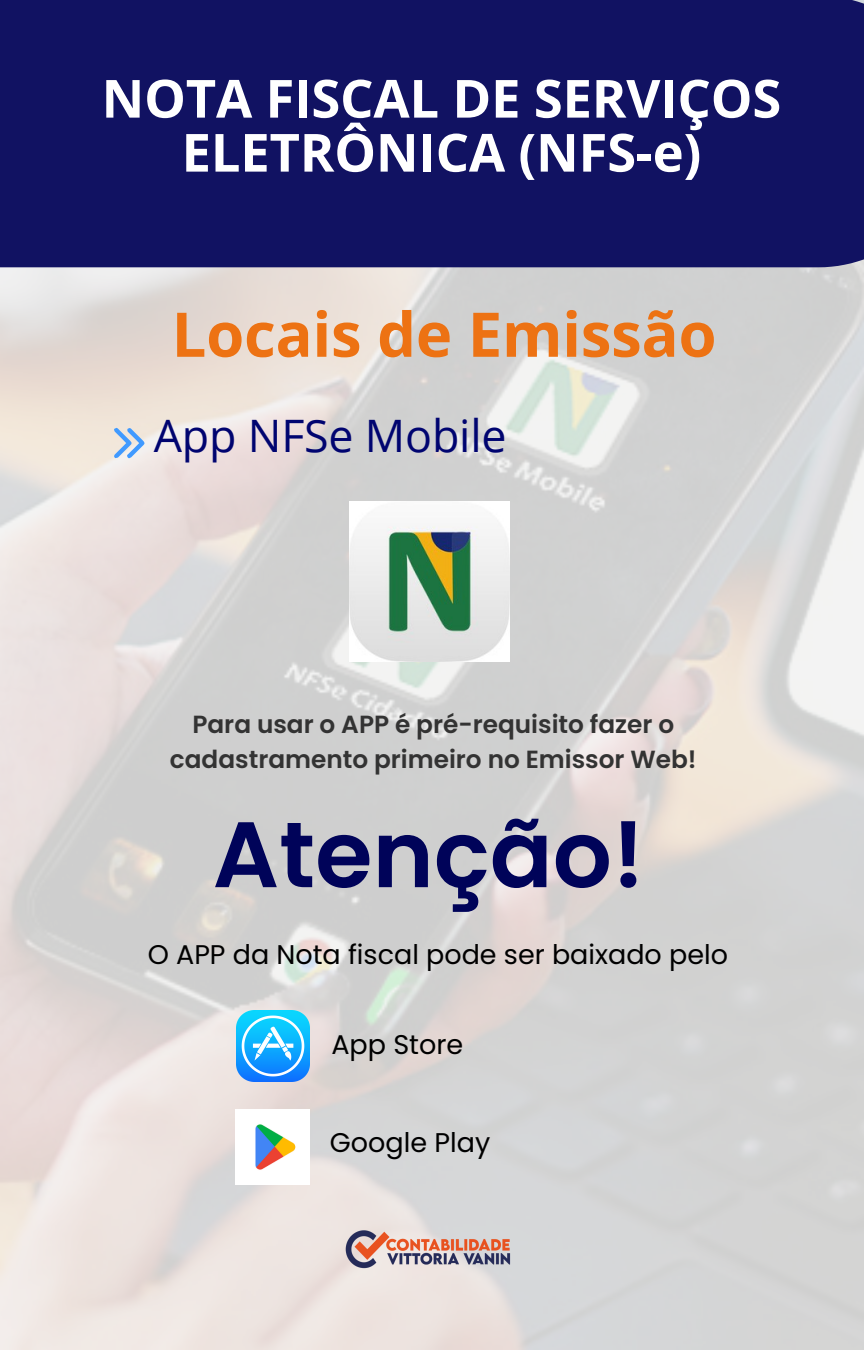
<style>
.page{position:relative;width:864px;height:1350px;background:#fff}
.page>*{position:absolute;margin:0;border:0;box-sizing:border-box;transform-origin:0 0}
.t1{font:600 92.92px "Poppins";color:#000359}
.t2{font:700 61.65px "Open Sans";letter-spacing:-.005em;color:#ed7213}
.t3{font:700 52.65px/54px "Open Sans";letter-spacing:-.005em;color:#fff;text-align:center}
.t4{font:44.77px "Open Sans";letter-spacing:-.005em;color:#000470}
.t5{font:27px "Poppins";color:#000}
.t6{font:600 24.75px/34.9px "Poppins";color:#333;text-align:center}
</style>
<div class="page">
<img style="left:0;top:267px;width:864px;height:1083px">
<svg style="left:113px;top:428px;width:31px;height:30px"></svg>
<img style="left:349px;top:501px;width:161px;height:160px">
<img style="left:345px;top:1227px;width:165px;height:52px">
<img style="left:236px;top:1110px;width:74px;height:74px">
<img style="left:237px;top:1010px;width:72px;height:71px">
<div style="left:0;top:0;width:864px;height:267px;background:#111262"></div>
<p class="t3" style="left:102px;top:70px;width:681px">NOTA FISCAL DE SERVIÇOS<br>ELETRÔNICA (NFS-e)</p>
<p class="t2" style="left:172px;top:291px;width:546px">Locais de Emissão</p>
<p class="t4" style="left:154px;top:405px;width:354px">App NFSe Mobile</p>
<p class="t6" style="left:170px;top:707px;width:528px">Para usar o APP é pré-requisito fazer o cadastramento primeiro no Emissor Web!</p>
<p class="t1" style="left:213px;top:790px;width:434px">Atenção!</p>
<p class="t5" style="left:148px;top:936px;width:582px">O APP da Nota fiscal pode ser baixado pelo</p>
<p class="t5" style="left:331px;top:1026px;width:133px">App Store</p>
<p class="t5" style="left:330px;top:1124px;width:162px">Google Play</p>
</div>
